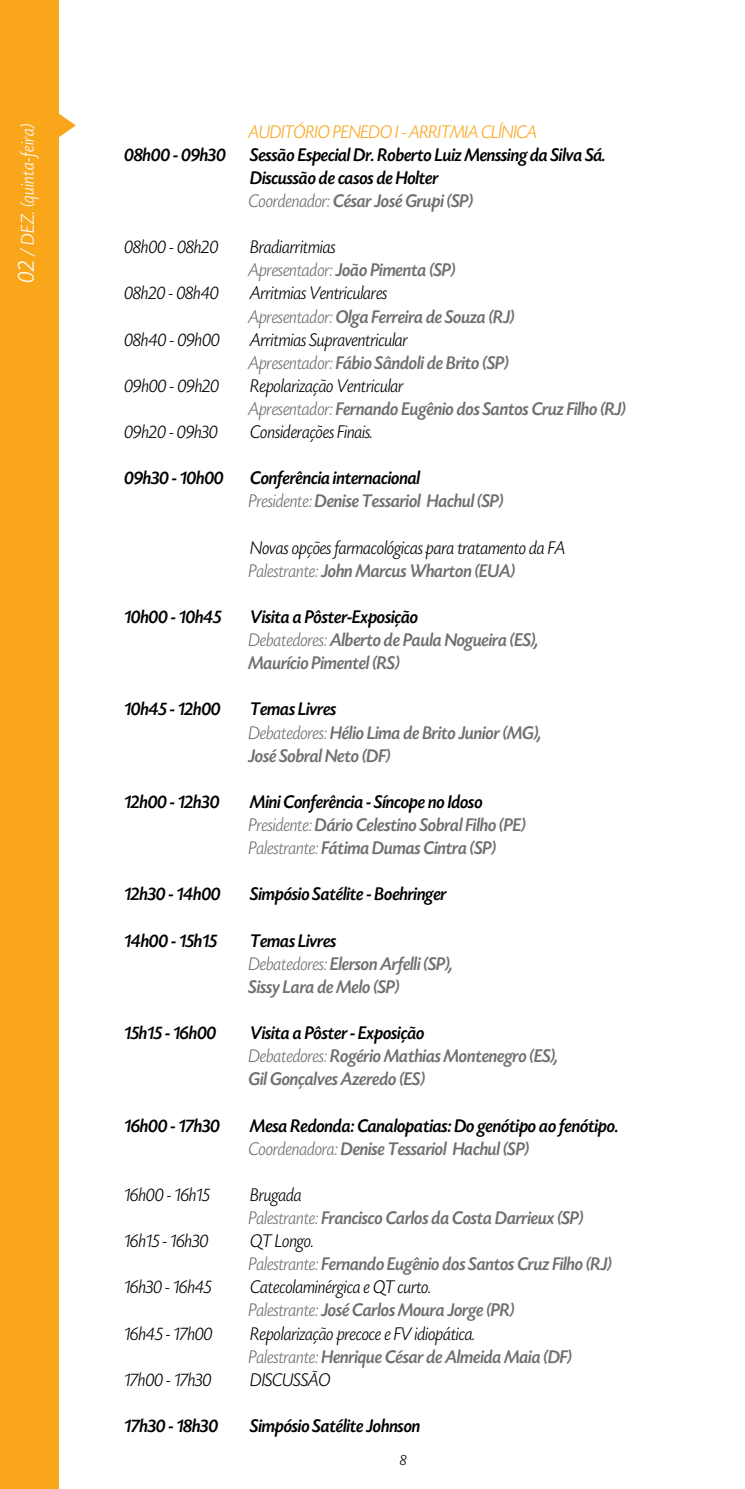
<style>
.page{position:relative;width:745px;height:1489px;background:#fff}
.page>*{position:absolute;margin:0;border:0;box-sizing:border-box;transform-origin:0 0}
.t1{font:italic 500 19.25px/23.1px "Today SHOP";color:#6d6f71}
.t2{font:italic 300 19.25px/23.1px "Today SHOP";color:#000}
.t3{font:italic 500 19.25px/23.1px "Today SHOP";color:#000}
.t4{font:italic 300 19.25px "Today SHOP";color:#faa61a}
.t5{font:italic 300 19.25px "Today SHOP";letter-spacing:.025em;color:#fff}
.s1{font-size:24.5px}
.s2{font-weight:300;color:#6d6f71}
.s3{color:#6d6f71}
.s4{font-weight:300;color:#000}
.s5{font-weight:300}
.s6{font-weight:500;color:#6d6f71}
.s7{color:#000}
</style>
<div class="page">
<div style="left:0;top:0;width:59px;height:1488px;background:#faa61a"></div>
<svg style="left:59px;top:113px;width:17px;height:24px"></svg>
<p class="t5" style="left:18px;top:283px;width:161px;rotate:-90deg"><span class="s1">02</span> / dez. (quinta-feira)</p>
<p class="t4" style="left:248px;top:121px;width:289px">AUDITÓRIO PENEDO I - ARRITMIA CLÍNICA</p>
<p class="t3" style="left:124px;top:144px;width:103px">08h00 - 09h30</p>
<p class="t3" style="left:248px;top:144px;width:358px">Sessão Especial Dr. Roberto Luiz Menssing da Silva Sá.<br>Discussão de casos de Holter<br><span class="s2">Coordenador:</span> <span class="s3">César José Grupi (SP)</span></p>
<p class="t2" style="left:124px;top:236px;width:96px">08h00 - 08h20</p>
<p class="t1" style="left:248px;top:236px;width:208px"><span class="s4">Bradiarritmias<br></span><span class="s5">Apresentador:</span> João Pimenta (SP)</p>
<p class="t2" style="left:124px;top:282px;width:96px">08h20 - 08h40</p>
<p class="t1" style="left:248px;top:282px;width:267px"><span class="s4">Arritmias Ventriculares<br></span><span class="s5">Apresentador:</span> Olga Ferreira de Souza (RJ)</p>
<p class="t2" style="left:124px;top:328px;width:97px">08h40 - 09h00</p>
<p class="t2" style="left:248px;top:328px;width:261px">Arritmias Supraventricular<br><span class="s3">Apresentador:</span> <span class="s6">Fábio Sândoli de Brito (SP)</span></p>
<p class="t2" style="left:124px;top:375px;width:96px">09h00 - 09h20</p>
<p class="t1" style="left:248px;top:375px;width:378px"><span class="s4">Repolarização Ventricular<br></span><span class="s5">Apresentador:</span> Fernando Eugênio dos Santos Cruz Filho (RJ)</p>
<p class="t2" style="left:124px;top:421px;width:95px">09h20 - 09h30</p>
<p class="t2" style="left:250px;top:421px;width:124px">Considerações Finais.</p>
<p class="t3" style="left:124px;top:467px;width:101px">09h30 - 10h00</p>
<p class="t1" style="left:248px;top:467px;width:256px"><span class="s7">Conferência internacional<br></span><span class="s5">Presidente:</span> Denise Tessariol Hachul (SP)</p>
<p class="t2" style="left:248px;top:536px;width:317px">Novas opções farmacológicas para tratamento da FA<br><span class="s3">Palestrante:</span> <span class="s6">John Marcus Wharton (EUA)</span></p>
<p class="t3" style="left:124px;top:606px;width:99px">10h00 - 10h45</p>
<p class="t1" style="left:248px;top:606px;width:291px"><span class="s7">Visita a Pôster-Exposição<br></span><span class="s5">Debatedores:</span> Alberto de Paula Nogueira (ES),<br>Maurício Pimentel (RS)</p>
<p class="t3" style="left:124px;top:698px;width:98px">10h45 - 12h00</p>
<p class="t1" style="left:248px;top:698px;width:294px"><span class="s7">Temas Livres<br></span><span class="s5">Debatedores:</span> Hélio Lima de Brito Junior (MG),<br>José Sobral Neto (DF)</p>
<p class="t3" style="left:124px;top:790px;width:96px">12h00 - 12h30</p>
<p class="t1" style="left:248px;top:790px;width:278px"><span class="s7">Mini Conferência - Síncope no Idoso<br></span><span class="s5">Presidente:</span> Dário Celestino Sobral Filho (PE)<br><span class="s5">Palestrante:</span> Fátima Dumas Cintra (SP)</p>
<p class="t3" style="left:124px;top:883px;width:98px">12h30 - 14h00</p>
<p class="t3" style="left:250px;top:883px;width:197px">Simpósio Satélite - Boehringer</p>
<p class="t3" style="left:124px;top:929px;width:94px">14h00 - 15h15</p>
<p class="t1" style="left:248px;top:929px;width:205px"><span class="s7">Temas Livres<br></span><span class="s5">Debatedores:</span> Elerson Arfelli (SP),<br>Sissy Lara de Melo (SP)</p>
<p class="t3" style="left:124px;top:1021px;width:93px">15h15 - 16h00</p>
<p class="t1" style="left:248px;top:1021px;width:310px"><span class="s7">Visita a Pôster - Exposição<br></span><span class="s5">Debatedores:</span> Rogério Mathias Montenegro (ES),<br>Gil Gonçalves Azeredo (ES)</p>
<p class="t3" style="left:124px;top:1114px;width:97px">16h00 - 17h30</p>
<p class="t3" style="left:248px;top:1114px;width:371px">Mesa Redonda: Canalopatias: Do genótipo ao fenótipo.<br><span class="s2">Coordenadora:</span> <span class="s3">Denise Tessariol Hachul (SP)</span></p>
<p class="t2" style="left:124px;top:1183px;width:84px">16h00 - 16h15</p>
<p class="t1" style="left:248px;top:1183px;width:336px"><span class="s4">Brugada<br></span><span class="s5">Palestrante:</span> Francisco Carlos da Costa Darrieux (SP)</p>
<p class="t2" style="left:124px;top:1229px;width:85px">16h15 - 16h30</p>
<p class="t1" style="left:248px;top:1229px;width:364px"><span class="s4">QT Longo.<br></span><span class="s5">Palestrante:</span> Fernando Eugênio dos Santos Cruz Filho (RJ)</p>
<p class="t2" style="left:124px;top:1276px;width:89px">16h30 - 16h45</p>
<p class="t2" style="left:248px;top:1276px;width:267px">Catecolaminérgica e QT curto.<br><span class="s3">Palestrante:</span> <span class="s6">José Carlos Moura Jorge (PR)</span></p>
<p class="t2" style="left:124px;top:1322px;width:90px">16h45 - 17h00</p>
<p class="t2" style="left:248px;top:1322px;width:324px">Repolarização precoce e FV idiopática.<br><span class="s3">Palestrante:</span> <span class="s6">Henrique César de Almeida Maia (DF)</span></p>
<p class="t2" style="left:124px;top:1368px;width:89px">17h00 - 17h30</p>
<p class="t2" style="left:250px;top:1368px;width:81px">DISCUSSÃO</p>
<p class="t3" style="left:124px;top:1414px;width:95px">17h30 - 18h30</p>
<p class="t3" style="left:250px;top:1414px;width:171px">Simpósio Satélite Johnson</p>
</div>
